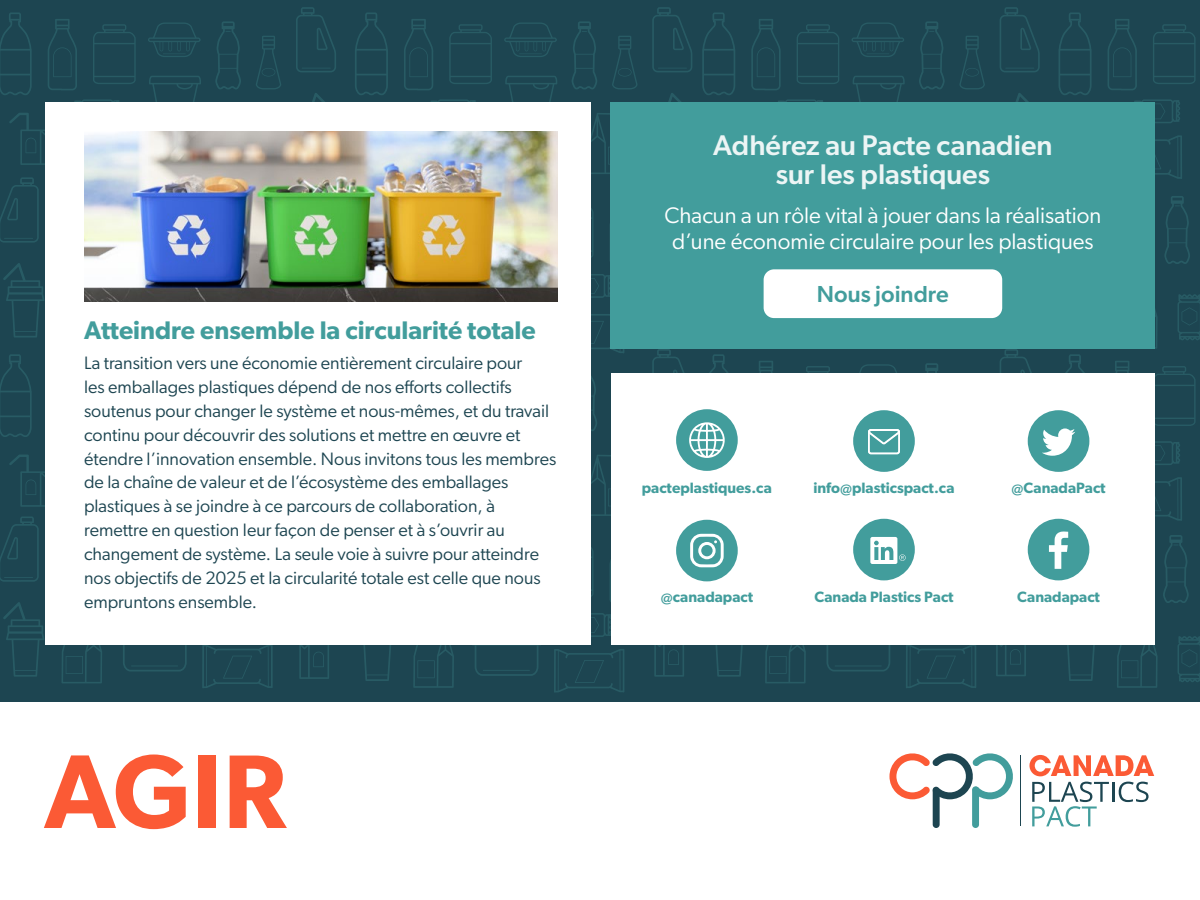
<style>
.page{position:relative;width:1200px;height:900px;background:#fff}
.page>*{position:absolute;margin:0;border:0;box-sizing:border-box;transform-origin:0 0}
.t1{font:600 105px "Gibson";color:#fb5a35}
.t2{font:500 28.5px/28.2px "Gibson";color:#ecf5f5;text-align:center}
.t3{font:600 25.5px "Gibson";color:#429d9c}
.t4{font:500 23.25px "Gibson";color:#429d9c}
.t5{font:22.5px/25.3px "Gibson";color:#fff;text-align:center}
.t6{font:18px/24px "Gibson";color:#1d4551}
.t7{font:600 15px "Gibson";color:#429d9c}
</style>
<div class="page">
<div style="left:0;top:0;width:1200px;height:702px;background:#1d4551"></div>
<svg style="left:74px;top:99px;width:45px;height:3px"></svg>
<svg style="left:312px;top:93px;width:13px;height:9px"></svg>
<svg style="left:9px;top:113px;width:36px;height:52px"></svg>
<svg style="left:93px;top:24px;width:43px;height:60px"></svg>
<svg style="left:215px;top:21px;width:26px;height:68px"></svg>
<svg style="left:0;top:12px;width:32px;height:83px"></svg>
<svg style="left:148px;top:22px;width:53px;height:35px"></svg>
<svg style="left:256px;top:36px;width:25px;height:53px"></svg>
<svg style="left:149px;top:76px;width:52px;height:26px"></svg>
<svg style="left:296px;top:7px;width:40px;height:65px"></svg>
<svg style="left:48px;top:19px;width:29px;height:71px"></svg>
<svg style="left:3px;top:263px;width:41px;height:75px"></svg>
<svg style="left:0;top:177px;width:39px;height:66px"></svg>
<svg style="left:591px;top:310px;width:33px;height:43px"></svg>
<svg style="left:591px;top:274px;width:20px;height:24px"></svg>
<svg style="left:591px;top:208px;width:3px;height:50px"></svg>
<svg style="left:610px;top:193px;width:1px;height:72px"></svg>
<svg style="left:202px;top:645px;width:71px;height:43px"></svg>
<svg style="left:3px;top:602px;width:41px;height:75px"></svg>
<svg style="left:62px;top:644px;width:40px;height:39px"></svg>
<svg style="left:299px;top:644px;width:41px;height:35px"></svg>
<svg style="left:120px;top:644px;width:70px;height:28px"></svg>
<hr style="left:131px;top:666px;width:47px;height:1px;background:#50acac">
<svg style="left:0;top:516px;width:39px;height:66px"></svg>
<svg style="left:554px;top:649px;width:70px;height:44px"></svg>
<svg style="left:591px;top:613px;width:20px;height:24px"></svg>
<svg style="left:355px;top:644px;width:41px;height:37px"></svg>
<svg style="left:413px;top:644px;width:41px;height:44px"></svg>
<svg style="left:591px;top:547px;width:3px;height:50px"></svg>
<svg style="left:472px;top:644px;width:69px;height:32px"></svg>
<hr style="left:483px;top:670px;width:47px;height:1px;background:#50acac">
<svg style="left:610px;top:560px;width:1px;height:42px"></svg>
<svg style="left:431px;top:99px;width:45px;height:3px"></svg>
<svg style="left:591px;top:113px;width:20px;height:61px"></svg>
<svg style="left:449px;top:24px;width:43px;height:60px"></svg>
<svg style="left:572px;top:21px;width:25px;height:68px"></svg>
<svg style="left:355px;top:12px;width:33px;height:83px"></svg>
<svg style="left:504px;top:22px;width:53px;height:35px"></svg>
<svg style="left:612px;top:36px;width:25px;height:53px"></svg>
<svg style="left:505px;top:76px;width:52px;height:26px"></svg>
<svg style="left:404px;top:19px;width:29px;height:71px"></svg>
<svg style="left:9px;top:455px;width:36px;height:52px"></svg>
<svg style="left:0;top:354px;width:32px;height:83px"></svg>
<svg style="left:591px;top:455px;width:20px;height:61px"></svg>
<svg style="left:591px;top:376px;width:6px;height:55px"></svg>
<svg style="left:1155px;top:310px;width:3px;height:39px"></svg>
<svg style="left:1164px;top:196px;width:26px;height:68px"></svg>
<svg style="left:1117px;top:644px;width:41px;height:44px"></svg>
<svg style="left:1163px;top:535px;width:26px;height:68px"></svg>
<svg style="left:1155px;top:135px;width:27px;height:44px"></svg>
<svg style="left:1134px;top:99px;width:46px;height:24px"></svg>
<svg style="left:1153px;top:24px;width:43px;height:60px"></svg>
<svg style="left:1108px;top:19px;width:29px;height:71px"></svg>
<svg style="left:1155px;top:477px;width:27px;height:44px"></svg>
<svg style="left:1155px;top:441px;width:25px;height:24px"></svg>
<svg style="left:1155px;top:366px;width:41px;height:60px"></svg>
<svg style="left:1115px;top:361px;width:14px;height:12px"></svg>
<svg style="left:1178px;top:294px;width:22px;height:46px"></svg>
<svg style="left:1178px;top:636px;width:22px;height:46px"></svg>
<div style="left:45px;top:102px;width:546px;height:542px;background:#fff"></div>
<div style="left:611px;top:373px;width:544px;height:271px;background:#fff"></div>
<div style="left:972px;top:786px;width:7px;height:42px;background:#429d9c;border-radius:3px"></div>
<svg style="left:889px;top:753px;width:124px;height:46px"></svg>
<div style="left:933px;top:788px;width:7px;height:40px;background:#1d4551;border-radius:3px"></div>
<svg style="left:1029px;top:755px;width:125px;height:21px"></svg>
<hr style="left:1112px;top:782px;width:2px;height:20px;background:#1d4551">
<svg style="left:1119px;top:782px;width:30px;height:20px"></svg>
<svg style="left:1032px;top:782px;width:77px;height:45px"></svg>
<hr style="left:1020px;top:755px;width:1px;height:71px;background:#1d4551">
<svg style="left:647px;top:7px;width:454px;height:681px"></svg>
<img style="left:84px;top:131px;width:473px;height:171px">
<div style="left:611px;top:102px;width:544px;height:247px;background:#429d9c"></div>
<div style="left:764px;top:269px;width:238px;height:49px;background:#fff;border-radius:10px"></div>
<h3 class="t3" style="left:84px;top:314px;width:453px">Atteindre ensemble la circularité totale</h3>
<p class="t6" style="left:84px;top:350px;width:474px">La transition vers une économie entièrement circulaire pour<br>les emballages plastiques dépend de nos efforts collectifs soutenus pour changer le système et nous-mêmes, et du travail continu pour découvrir des solutions et mettre en œuvre et étendre l’innovation ensemble. Nous invitons tous les membres de la chaîne de valeur et de l’écosystème des emballages plastiques à se joindre à ce parcours de collaboration, à remettre en question leur façon de penser et à s’ouvrir au changement de système. La seule voie à suivre pour atteindre nos objectifs de 2025 et la circularité totale est celle que nous empruntons ensemble.</p>
<h1 class="t1" style="left:44px;top:729px;width:243px">AGIR</h1>
<h2 class="t2" style="left:713px;top:131px;width:341px">Adhérez au Pacte canadien sur les plastiques</h2>
<p class="t5" style="left:664px;top:203px;width:439px">Chacun a un rôle vital à jouer dans la réalisation d’une économie circulaire pour les plastiques</p>
<p class="t4" style="left:817px;top:280px;width:133px">Nous joindre</p>
<p class="t7" style="left:642px;top:478px;width:132px">pacteplastiques.ca</p>
<p class="t7" style="left:813px;top:478px;width:143px">info@plasticspact.ca</p>
<p class="t7" style="left:1011px;top:478px;width:96px">@CanadaPact</p>
<p class="t7" style="left:814px;top:588px;width:141px">Canada Plastics Pact</p>
<p class="t7" style="left:661px;top:588px;width:94px">@canadapact</p>
<p class="t7" style="left:1017px;top:588px;width:84px">Canadapact</p>
</div>
